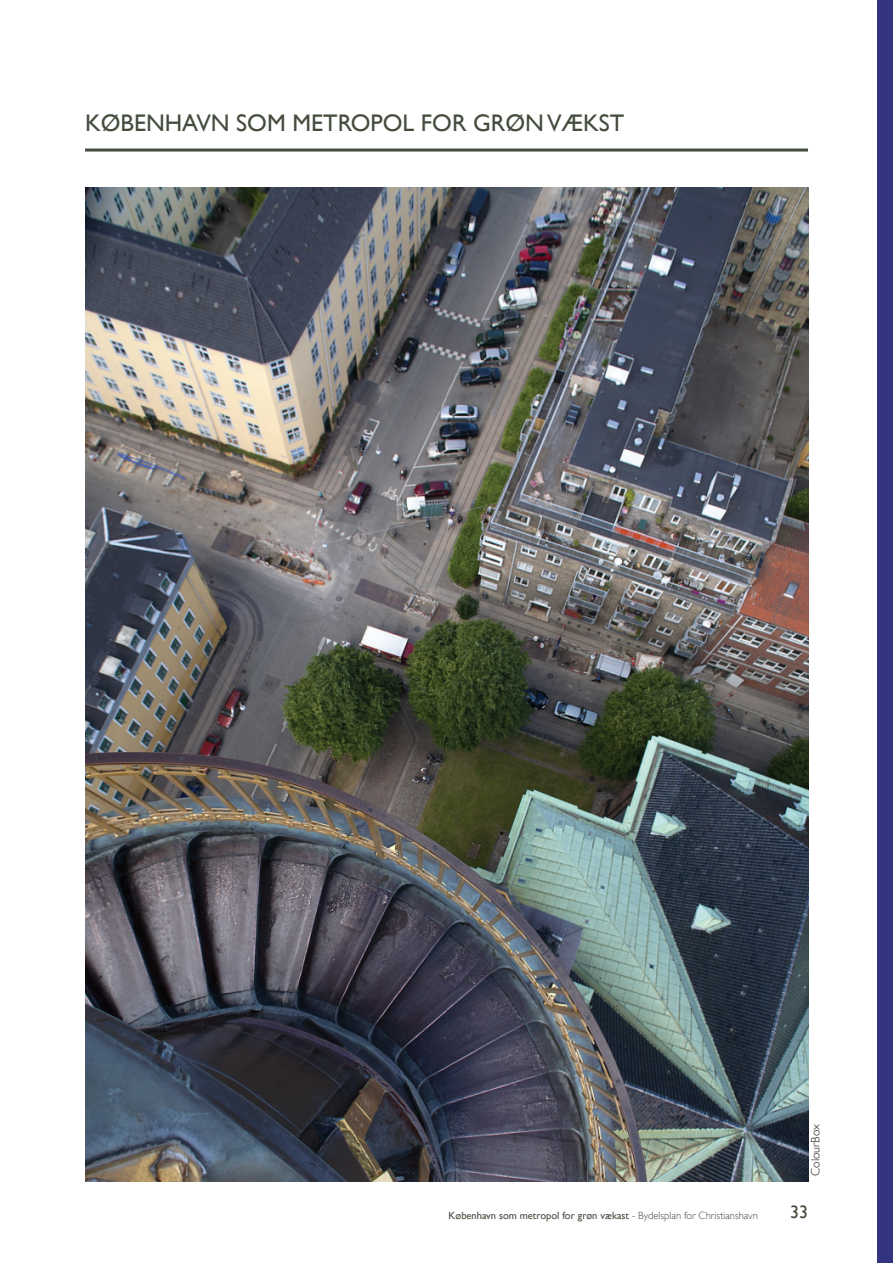
<style>
.page{position:relative;width:893px;height:1263px;background:#fff}
.page>*{position:absolute;margin:0;border:0;box-sizing:border-box;transform-origin:0 0}
.t1{font:24px "Gill Sans";color:#434c3d}
.t2{font:18px "Gill Sans";color:#434c3d}
.t3{font:300 12px "Gill Sans";color:#231f20}
.t4{font:10.5px "Gill Sans";color:#434c3d}
.s1{font-weight:300}
</style>
<div class="page">
<hr style="left:85px;top:149px;width:723px;height:3px;background:#434c3d">
<div style="left:878px;top:0;width:15px;height:1263px;background:#333481"></div>
<img style="left:85px;top:187px;width:723px;height:994px">
<h1 class="t1" style="left:85px;top:113px;width:541px">KØBENHAVN SOM METROPOL FOR GRØN VÆKST</h1>
<p class="t3" style="left:810px;top:1176px;width:53px;rotate:-90deg">ColourBox</p>
<p class="t4" style="left:449px;top:1211px;width:311px">København som metropol for grøn vækast <span class="s1">- Bydelsplan for Christianshavn</span></p>
<h2 class="t2" style="left:790px;top:1205px;width:19px">33</h2>
</div>
